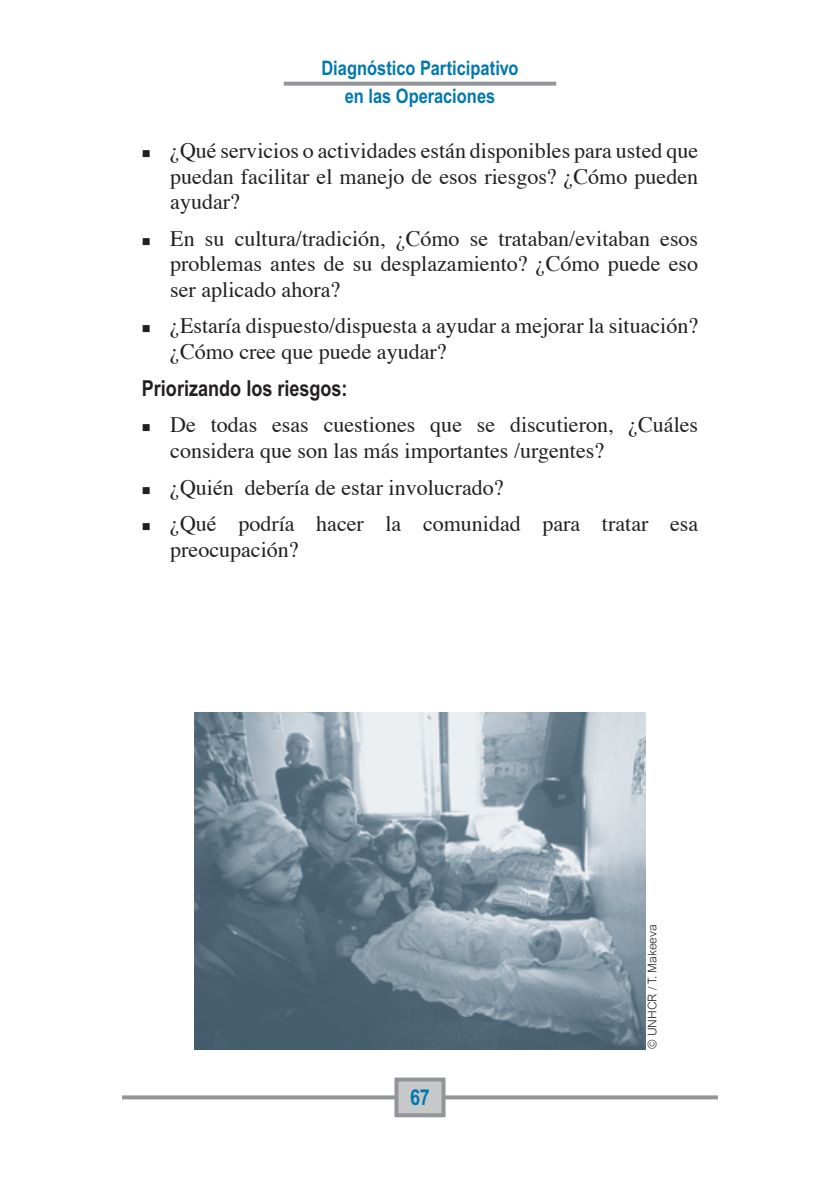
<style>
.page{position:relative;width:840px;height:1191px;background:#fff}
.page>*{position:absolute;margin:0;border:0;box-sizing:border-box;transform-origin:0 0}
.t1{font:22px/25.4px "Times";color:#231f20}
.t2{font:700 22px "Arial Narrow";color:#231f20}
.t3{font:700 22px "Arial Narrow";color:#0078ae}
.t4{font:700 20px/28px "Arial Narrow";color:#0078ae;text-align:center}
.t5{font:300 12px "Arial";color:#231f20}
</style>
<div class="page">
<svg style="left:283px;top:82px;width:273px;height:4px"></svg>
<svg style="left:122px;top:1095px;width:595px;height:4px;background:#9e9fa2"></svg>
<div style="left:396px;top:1079px;width:47px;height:36px;background:#c7c8ca"></div>
<div style="left:394px;top:1077px;width:51px;height:40px;border:4px solid #939598"></div>
<img style="left:194px;top:712px;width:451px;height:337px">
<p class="t4" style="left:321px;top:56px;width:199px">Diagnóstico Participativo en las Operaciones</p>
<p class="t1" style="left:170px;top:140px;width:529px;text-align:justify;text-indent:-28px">■ ¿Qué servicios o actividades están disponibles para usted que puedan facilitar el manejo de esos riesgos? ¿Cómo pueden ayudar?</p>
<p class="t1" style="left:170px;top:228px;width:529px;text-align:justify;text-indent:-28px">■ En su cultura/tradición, ¿Cómo se trataban/evitaban esos problemas antes de su desplazamiento? ¿Cómo puede eso ser aplicado ahora?</p>
<p class="t1" style="left:170px;top:315px;width:529px;text-indent:-28px">■ ¿Estaría dispuesto/dispuesta a ayudar a mejorar la situación? ¿Cómo cree que puede ayudar?</p>
<p class="t2" style="left:142px;top:380px;width:207px">Priorizando los riesgos:</p>
<p class="t1" style="left:170px;top:414px;width:529px;text-indent:-28px">■ De todas esas cuestiones que se discutieron, ¿Cuáles considera que son las más importantes /urgentes?</p>
<p class="t1" style="left:142px;top:476px;width:363px">■ ¿Quién debería de estar involucrado?</p>
<p class="t1" style="left:170px;top:513px;width:529px;text-indent:-28px">■ ¿Qué podría hacer la comunidad para tratar esa preocupación?</p>
<p class="t3" style="left:410px;top:1089px;width:21px">67</p>
<p class="t5" style="left:647px;top:1049px;width:126px;rotate:-90deg">© UNHCR / T. Makeeva</p>
</div>
